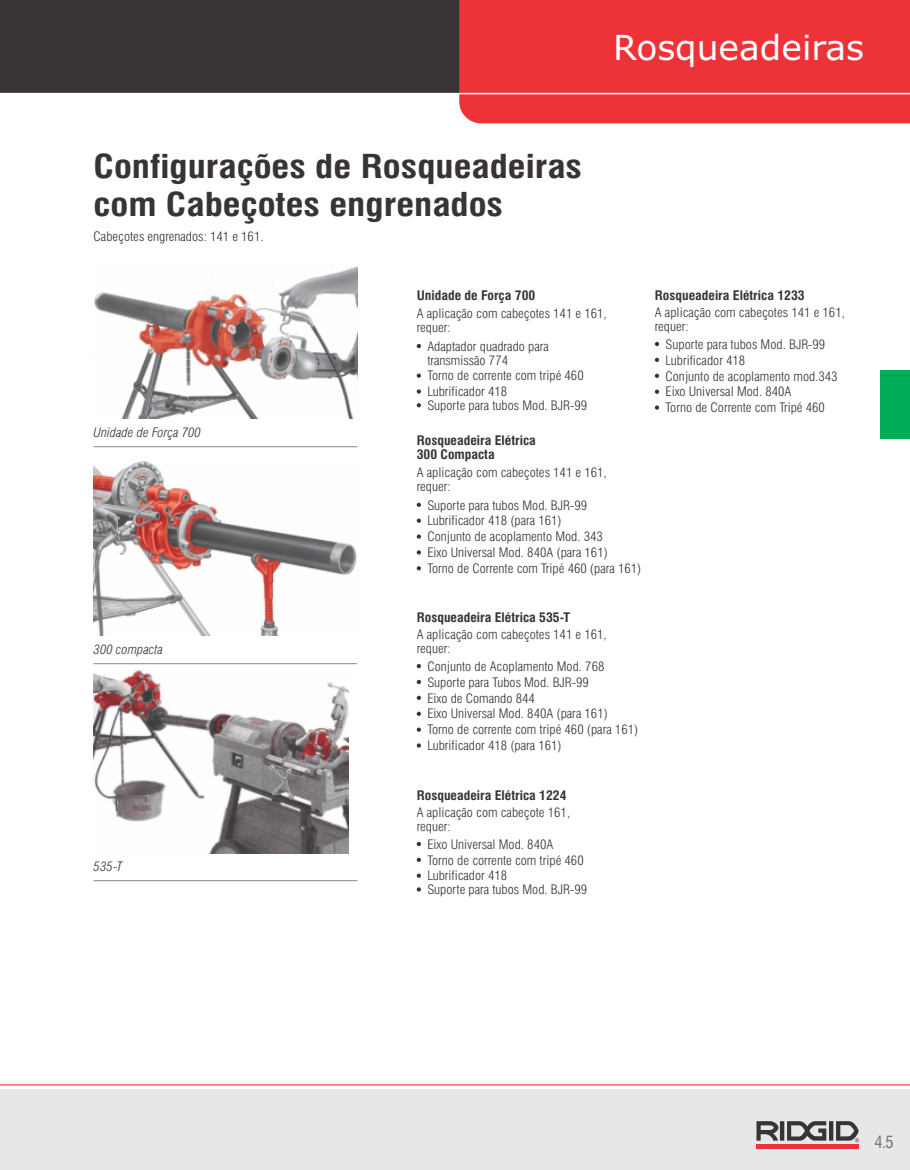
<style>
.page{position:relative;width:910px;height:1170px;background:#fff}
.page>*{position:absolute;margin:0;border:0;box-sizing:border-box;transform-origin:0 0}
.t1{font:34.5px "Verdana";color:#fff}
.t2{font:700 condensed 32.1px/38.5px "Swiss 721 BT";color:#383336;scale:1.17 1}
.t3{font:condensed 16.5px "Swiss 721 BT";color:#737375}
.t4{font:300 condensed 12.9px/15.9px "Swiss 721 BT";color:#383336;scale:1.06 1}
.t5{font:700 condensed 12.9px/13.8px "Swiss 721 BT";color:#383336;scale:1.06 1}
.t6{font:italic 300 condensed 12.9px "Swiss 721 BT";color:#383336;scale:1.06 1}
</style>
<div class="page">
<img style="left:94px;top:669px;width:255px;height:184px">
<img style="left:94px;top:461px;width:263px;height:174px">
<img style="left:94px;top:265px;width:263px;height:154px">
<div style="left:0;top:1089px;width:910px;height:80px;background:#e6e8e8"></div>
<hr style="left:0;top:1084px;width:910px;height:1px;background:#ed3338">
<div style="left:0;top:0;width:910px;height:94px;background:#383336"></div>
<div style="left:459px;top:0;width:451px;height:123px;background:#ed3338"></div>
<hr style="left:0;top:93px;width:910px;height:1px;background:#fff">
<hr style="left:756px;top:1144px;width:103px;height:4px;background:#ed3338">
<svg style="left:756px;top:1121px;width:103px;height:21px"></svg>
<div style="left:880px;top:370px;width:30px;height:68px;background:#00ad57"></div>
<hr style="left:94px;top:446px;width:263px;height:1px;background:#858787">
<hr style="left:94px;top:663px;width:263px;height:1px;background:#858787">
<hr style="left:94px;top:880px;width:263px;height:1px;background:#858787">
<svg style="left:417px;top:841px;width:4px;height:5px"></svg>
<svg style="left:417px;top:857px;width:4px;height:4px"></svg>
<svg style="left:417px;top:887px;width:4px;height:4px"></svg>
<svg style="left:417px;top:664px;width:4px;height:4px"></svg>
<svg style="left:417px;top:679px;width:4px;height:5px"></svg>
<svg style="left:417px;top:695px;width:4px;height:5px"></svg>
<svg style="left:417px;top:711px;width:4px;height:5px"></svg>
<svg style="left:417px;top:727px;width:4px;height:4px"></svg>
<svg style="left:417px;top:743px;width:4px;height:4px"></svg>
<svg style="left:417px;top:502px;width:4px;height:5px"></svg>
<svg style="left:417px;top:518px;width:4px;height:5px"></svg>
<svg style="left:417px;top:534px;width:4px;height:4px"></svg>
<svg style="left:417px;top:550px;width:4px;height:4px"></svg>
<svg style="left:417px;top:566px;width:4px;height:4px"></svg>
<svg style="left:655px;top:342px;width:4px;height:4px"></svg>
<svg style="left:655px;top:358px;width:4px;height:4px"></svg>
<svg style="left:655px;top:373px;width:4px;height:5px"></svg>
<svg style="left:655px;top:389px;width:4px;height:5px"></svg>
<svg style="left:655px;top:405px;width:4px;height:4px"></svg>
<svg style="left:417px;top:344px;width:4px;height:4px"></svg>
<svg style="left:417px;top:373px;width:4px;height:5px"></svg>
<svg style="left:417px;top:403px;width:4px;height:4px"></svg>
<svg style="left:417px;top:389px;width:4px;height:4px"></svg>
<svg style="left:417px;top:873px;width:4px;height:4px"></svg>
<h1 class="t1" style="left:613px;top:34px;width:253px">Rosqueadeiras</h1>
<h2 class="t2" style="left:94px;top:150px;width:419px">Configurações de Rosqueadeiras com Cabeçotes engrenados</h2>
<p class="t4" style="left:94px;top:229px;width:162px">Cabeçotes engrenados: 141 e 161.</p>
<p class="t5" style="left:417px;top:290px;width:113px">Unidade de Força 700</p>
<p class="t4" style="left:417px;top:308px;width:181px;line-height:13.8px">A aplicação com cabeçotes 141 e 161, requer:</p>
<p class="t4" style="left:427px;top:340px;width:116px;line-height:13.8px">Adaptador quadrado para transmissão 774</p>
<p class="t4" style="left:427px;top:369px;width:149px">Torno de corrente com tripé 460<br>Lubrificador 418</p>
<p class="t4" style="left:427px;top:399px;width:152px">Suporte para tubos Mod. BJR-99</p>
<p class="t5" style="left:655px;top:290px;width:143px">Rosqueadeira Elétrica 1233</p>
<p class="t4" style="left:655px;top:307px;width:181px;line-height:13.8px">A aplicação com cabeçotes 141 e 161, requer:</p>
<p class="t4" style="left:665px;top:337px;width:164px">Suporte para tubos Mod. BJR-99<br>Lubrificador 418<br>Conjunto de acoplamento mod.343<br>Eixo Universal Mod. 840A<br>Torno de Corrente com Tripé 460</p>
<p class="t6" style="left:94px;top:427px;width:103px">Unidade de Força 700</p>
<p class="t6" style="left:94px;top:644px;width:67px">300 compacta</p>
<p class="t6" style="left:94px;top:861px;width:29px">535-T</p>
<p class="t5" style="left:417px;top:435px;width:114px">Rosqueadeira Elétrica<br>300 Compacta</p>
<p class="t4" style="left:417px;top:466px;width:181px;line-height:13.8px">A aplicação com cabeçotes 141 e 161, requer:</p>
<p class="t4" style="left:427px;top:498px;width:203px">Suporte para tubos Mod. BJR-99<br>Lubrificador 418 (para 161)<br>Conjunto de acoplamento Mod. 343<br>Eixo Universal Mod. 840A (para 161)<br>Torno de Corrente com Tripé 460 (para 161)</p>
<p class="t5" style="left:417px;top:612px;width:146px">Rosqueadeira Elétrica 535-T</p>
<p class="t4" style="left:417px;top:628px;width:181px;line-height:13.8px">A aplicação com cabeçotes 141 e 161, requer:</p>
<p class="t4" style="left:427px;top:659px;width:200px">Conjunto de Acoplamento Mod. 768<br>Suporte para Tubos Mod. BJR-99<br>Eixo de Comando 844<br>Eixo Universal Mod. 840A (para 161)<br>Torno de corrente com tripé 460 (para 161)<br>Lubrificador 418 (para 161)</p>
<p class="t5" style="left:417px;top:789px;width:143px">Rosqueadeira Elétrica 1224</p>
<p class="t4" style="left:417px;top:806px;width:146px;line-height:13.8px">A aplicação com cabeçote 161, requer:</p>
<p class="t4" style="left:427px;top:837px;width:149px">Eixo Universal Mod. 840A<br>Torno de corrente com tripé 460<br>Lubrificador 418</p>
<p class="t4" style="left:427px;top:882px;width:152px">Suporte para tubos Mod. BJR-99</p>
<p class="t3" style="left:874px;top:1135px;width:21px">4.5</p>
</div>
